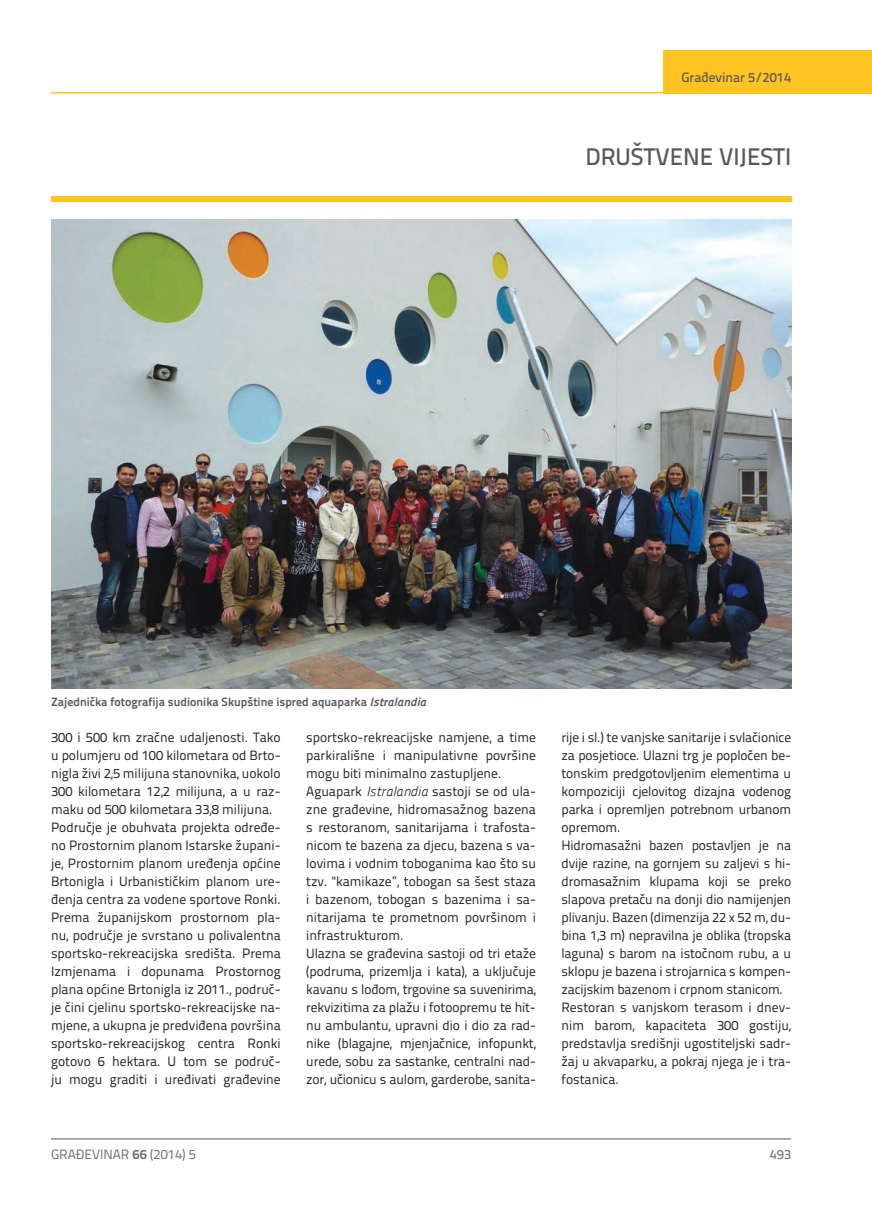
<style>
.page{position:relative;width:872px;height:1212px;background:#fff}
.page>*{position:absolute;margin:0;border:0;box-sizing:border-box;transform-origin:0 0}
.t1{font:500 24px "Titillium Text 22 L";color:#57585a}
.t2{font:13.5px/18px "Titillium Text 22 L";color:#231f20}
.t3{font:13.5px "Titillium Text 22 L";color:#6c6d70}
.t4{font:500 13.5px "Titillium Text 22 L";color:#57585a}
.t5{font:500 13.5px "Titillium Text 22 L";color:#787a7d}
.t6{font:700 12px "Titillium Text 22 L";color:#57585a}
.s1{font-family:"Panefresco 800 wt";font-weight:400;font-style:italic}
.s2{font-family:"Panefresco 250 wt";font-style:italic}
.s3{font-weight:700}
</style>
<div class="page">
<hr style="left:51px;top:1139px;width:740px;height:1px;background:#57585a">
<hr style="left:51px;top:92px;width:612px;height:2px;background:#fec422">
<div style="left:663px;top:50px;width:209px;height:44px;background:#fec422"></div>
<div style="left:51px;top:196px;width:740px;height:6px;background:#fec422"></div>
<img style="left:51px;top:220px;width:740px;height:468px">
<p class="t4" style="left:681px;top:67px;width:111px">Građevinar 5/2014</p>
<h1 class="t1" style="left:585px;top:138px;width:207px">DRUŠTVENE VIJESTI</h1>
<p class="t6" style="left:51px;top:692px;width:376px">Zajednička fotografija sudionika Skupštine ispred aquaparka <span class="s1">Istralandia</span></p>
<p class="t2" style="left:51px;top:728px;width:231px">300 i 500 km zračne udaljenosti. Tako u polumjeru od 100 kilometara od Brto&shy;nigla živi 2,5 milijuna stanovnika, uokolo 300 kilometara 12,2 milijuna, a u raz&shy;maku od 500 kilometara 33,8 milijuna.<br>Područje je obuhvata projekta određe&shy;no Prostornim planom Istarske župani&shy;je, Prostornim planom uređenja općine Brtonigla i Urbanističkim planom ure&shy;đenja centra za vodene sportove Ronki.<br>Prema županijskom prostornom pla&shy;nu, područje je svrstano u polivalentna sportsko-rekreacijska središta. Prema Izmjenama i dopunama Prostornog plana općine Brtonigla iz 2011., područ&shy;je čini cjelinu sportsko-rekreacijske na&shy;mjene, a ukupna je predviđena površina sportsko-rekreacijskog centra Ronki gotovo 6 hektara. U tom se područ&shy;ju mogu graditi i uređivati građevine</p>
<p class="t2" style="left:306px;top:727px;width:231px">sportsko-rekreacijske namjene, a time parkirališne i manipulativne površine mogu biti minimalno zastupljene.<br>Aguapark <span class="s2">Istralandia</span> sastoji se od ula&shy;zne građevine, hidromasažnog bazena s restoranom, sanitarijama i trafosta&shy;nicom te bazena za djecu, bazena s va&shy;lovima i vodnim toboganima kao što su tzv. "kamikaze”, tobogan sa šest staza i bazenom, tobogan s bazenima i sa&shy;nitarijama te prometnom površinom i infrastrukturom.<br>Ulazna se građevina sastoji od tri etaže (podruma, prizemlja i kata), a uključuje kavanu s lođom, trgovine sa suvenirima, rekvizitima za plažu i fotoopremu te hit&shy;nu ambulantu, upravni dio i dio za rad&shy;nike (blagajne, mjenjačnice, infopunkt, urede, sobu za sastanke, centralni nad&shy;zor, učionicu s aulom, garderobe, sanita-</p>
<p class="t2" style="left:561px;top:727px;width:231px">rije i sl.) te vanjske sanitarije i svlačionice za posjetioce. Ulazni trg je popločen be&shy;tonskim predgotovljenim elementima u kompoziciji cjelovitog dizajna vodenog parka i opremljen potrebnom urbanom opremom.<br>Hidromasažni bazen postavljen je na dvije razine, na gornjem su zaljevi s hi&shy;dromasažnim klupama koji se preko slapova pretaču na donji dio namijenjen plivanju. Bazen (dimenzija 22 x 52 m, du&shy;bina 1,3 m) nepravilna je oblika (tropska laguna) s barom na istočnom rubu, a u sklopu je bazena i strojarnica s kompen&shy;zacijskim bazenom i crpnom stanicom.<br>Restoran s vanjskom terasom i dnev&shy;nim barom, kapaciteta 300 gostiju, predstavlja središnji ugostiteljski sadr&shy;žaj u akvaparku, a pokraj njega je i tra&shy;fostanica.</p>
<p class="t3" style="left:51px;top:1144px;width:146px">GRAĐEVINAR <span class="s3">66</span> (2014) 5</p>
<p class="t5" style="left:769px;top:1144px;width:23px">493</p>
</div>
